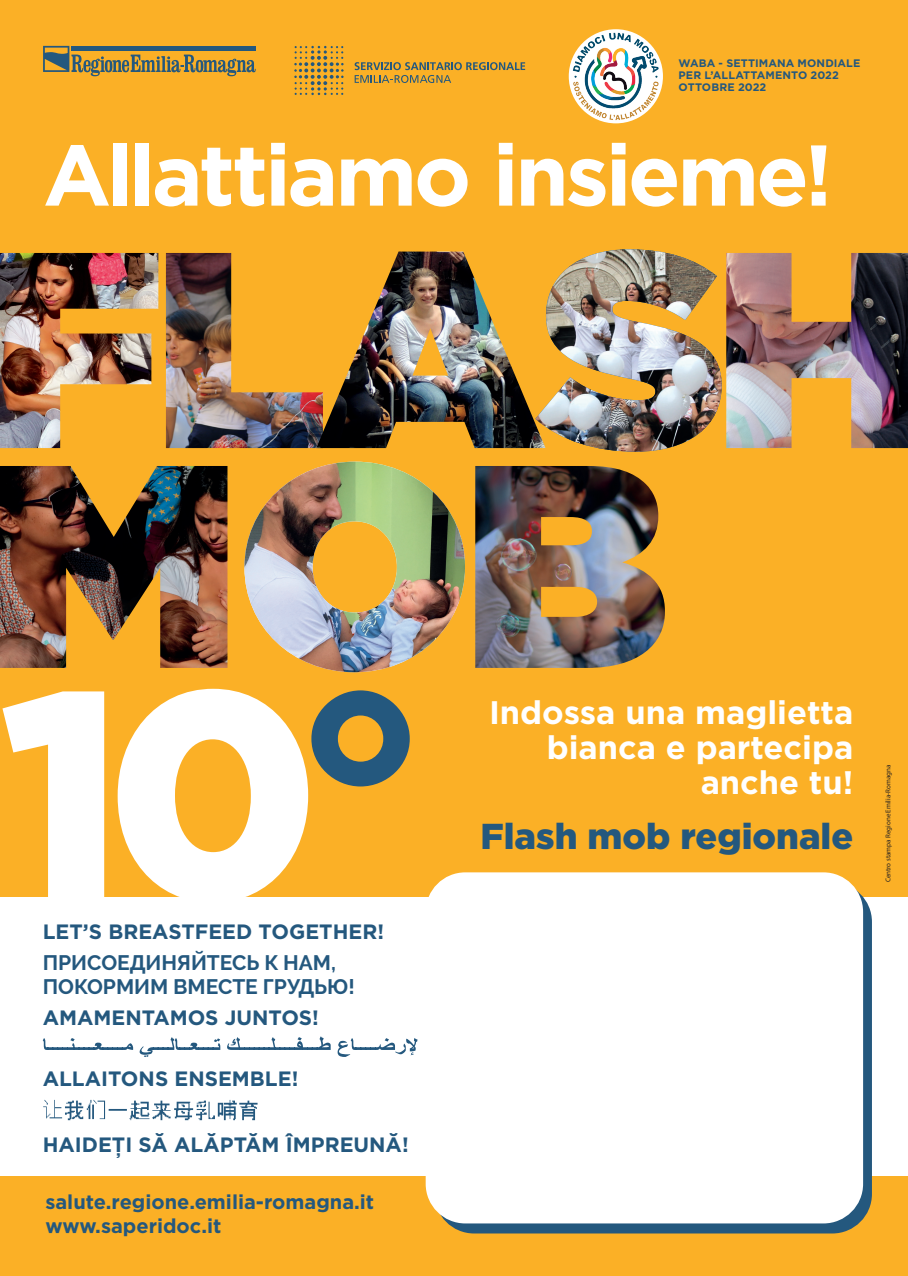
<style>
.page{position:relative;width:908px;height:1276px;background:#fff}
.page>*{position:absolute;margin:0;border:0;box-sizing:border-box;transform-origin:0 0}
.t1{font:700 86px "Gotham";letter-spacing:-.04em;color:#fff}
.t2{font:900 36px "Gotham";color:#24587e}
.t3{font:700 32.6px/35px "Gotham";color:#fff;text-align:right}
.t4{font:700 20.9px/24px "Raleway";color:#24587e}
.t5{font:700 20.7px "Gotham";color:#24587e}
.t6{font:700 20px/24px "Gotham";color:#24587e}
.t7{font:700 10.9px/12px "Gotham";letter-spacing:.005em;color:#24587e}
.t8{font:7px "Myriad Pro";color:#231f20}
</style>
<div class="page">
<div style="left:0;top:0;width:907px;height:1276px;background:#fbb026"></div>
<svg style="left:2px;top:689px;width:306px;height:208px;fill:#fff"></svg>
<div style="left:0;top:897px;width:907px;height:279px;background:#fff"></div>
<svg style="left:434px;top:882px;width:437px;height:351px;background:#356487"></svg>
<img style="left:568px;top:29px;width:95px;height:95px">
<img style="left:0;top:466px;width:227px;height:202px">
<img style="left:244px;top:462px;width:221px;height:210px">
<img style="left:475px;top:466px;width:189px;height:202px">
<img style="left:0;top:253px;width:158px;height:195px">
<img style="left:166px;top:253px;width:150px;height:195px">
<img style="left:316px;top:251px;width:219px;height:197px">
<img style="left:535px;top:249px;width:186px;height:203px">
<svg style="left:311px;top:690px;width:98px;height:96px"></svg>
<svg style="left:43px;top:1038px;width:90px;height:12px"></svg>
<svg style="left:139px;top:1037px;width:81px;height:20px"></svg>
<svg style="left:227px;top:1036px;width:103px;height:14px"></svg>
<svg style="left:337px;top:1038px;width:80px;height:19px"></svg>
<img style="left:43px;top:1099px;width:215px;height:21px">
<svg style="left:43px;top:46px;width:212px;height:30px"></svg>
<svg style="left:354px;top:62px;width:171px;height:21px"></svg>
<svg style="left:294px;top:46px;width:49px;height:49px"></svg>
<div style="left:425px;top:872px;width:437px;height:351px;background:#fff;border-radius:40px"></div>
<img style="left:726px;top:253px;width:181px;height:195px">
<p class="t7" style="left:678px;top:57px;width:183px">WABA - SETTIMANA MONDIALE<br>PER L’ALLATTAMENTO 2022<br>OTTOBRE 2022</p>
<h1 class="t1" style="left:43px;top:118px;width:790px">Allattiamo insieme!</h1>
<p class="t5" style="left:43px;top:917px;width:343px">LET’S BREASTFEED TOGETHER!</p>
<p class="t4" style="left:43px;top:950px;width:313px">ПРИСОЕДИНЯЙТЕСЬ К НАМ,<br>ПОКОРМИМ ВМЕСТЕ ГРУДЬЮ!</p>
<p class="t5" style="left:43px;top:1003px;width:277px">AMAMENTAMOS JUNTOS!</p>
<p class="t5" style="left:43px;top:1065px;width:257px">ALLAITONS ENSEMBLE!</p>
<p class="t5" style="left:43px;top:1130px;width:367px">HAIDEŢI SĂ ALĂPTĂM ÎMPREUNĂ!</p>
<p class="t6" style="left:45px;top:1189px;width:330px">salute.regione.emilia-romagna.it www.saperidoc.it</p>
<h3 class="t3" style="left:489px;top:695px;width:366px">Indossa una maglietta bianca e partecipa anche tu!</h3>
<h2 class="t2" style="left:480px;top:811px;width:374px">Flash mob regionale</h2>
<p class="t8" style="left:883px;top:882px;width:119px;rotate:-90deg">Centro stampa Regione Emilia-Romagna</p>
</div>
